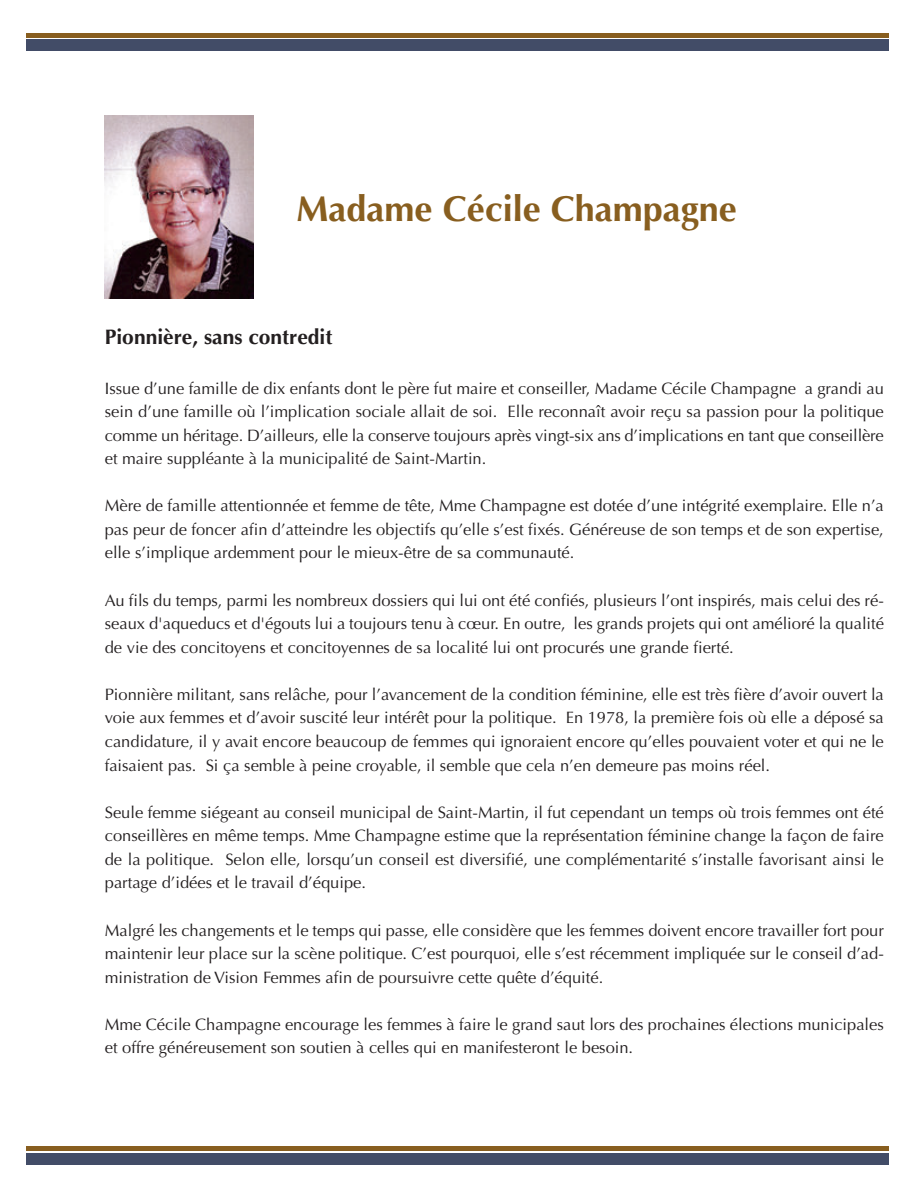
<style>
.page{position:relative;width:918px;height:1185px;background:#fff}
.page>*{position:absolute;margin:0;border:0;box-sizing:border-box;transform-origin:0 0}
.t1{font:700 36px "Optima";color:#885e1f}
.t2{font:700 21px "Optima";color:#231f20}
.t3{font:16.5px/23.5px "Optima";color:#231f20;text-align:justify}
</style>
<div class="page">
<div style="left:26px;top:1153px;width:862px;height:11px;background:#424c67"></div>
<div style="left:26px;top:1146px;width:862px;height:5px;background:#885e1f"></div>
<div style="left:26px;top:40px;width:862px;height:11px;background:#424c67"></div>
<hr style="left:26px;top:33px;width:862px;height:4px;background:#885e1f">
<img style="left:105px;top:115px;width:148px;height:184px">
<h1 class="t1" style="left:297px;top:188px;width:442px">Madame Cécile Champagne</h1>
<p class="t2" style="left:105px;top:325px;width:229px">Pionnière, sans contredit</p>
<p class="t3" style="left:105px;top:376px;width:780px">Issue d’une famille de dix enfants dont le père fut maire et conseiller, Madame Cécile Champagne a grandi au sein d’une famille où l’implication sociale allait de soi. Elle reconnaît avoir reçu sa passion pour la politique comme un héritage. D’ailleurs, elle la conserve toujours après vingt-six ans d’implications en tant que conseillère et maire suppléante à la municipalité de Saint-Martin.</p>
<p class="t3" style="left:105px;top:494px;width:780px">Mère de famille attentionnée et femme de tête, Mme Champagne est dotée d’une intégrité exemplaire. Elle n’a pas peur de foncer afin d’atteindre les objectifs qu’elle s’est fixés. Généreuse de son temps et de son expertise, elle s’implique ardemment pour le mieux-être de sa communauté.</p>
<p class="t3" style="left:105px;top:588px;width:781px">Au fils du temps, parmi les nombreux dossiers qui lui ont été confiés, plusieurs l’ont inspirés, mais celui des ré&shy;seaux d'aqueducs et d'égouts lui a toujours tenu à cœur. En outre, les grands projets qui ont amélioré la qualité de vie des concitoyens et concitoyennes de sa localité lui ont procurés une grande fierté.</p>
<p class="t3" style="left:105px;top:683px;width:780px">Pionnière militant, sans relâche, pour l’avancement de la condition féminine, elle est très fière d’avoir ouvert la voie aux femmes et d’avoir suscité leur intérêt pour la politique. En 1978, la première fois où elle a déposé sa candidature, il y avait encore beaucoup de femmes qui ignoraient encore qu’elles pouvaient voter et qui ne le faisaient pas. Si ça semble à peine croyable, il semble que cela n’en demeure pas moins réel.</p>
<p class="t3" style="left:105px;top:800px;width:780px">Seule femme siégeant au conseil municipal de Saint-Martin, il fut cependant un temps où trois femmes ont été conseillères en même temps. Mme Champagne estime que la représentation féminine change la façon de faire de la politique. Selon elle, lorsqu’un conseil est diversifié, une complémentarité s’installe favorisant ainsi le partage d’idées et le travail d’équipe.</p>
<p class="t3" style="left:105px;top:918px;width:780px">Malgré les changements et le temps qui passe, elle considère que les femmes doivent encore travailler fort pour maintenir leur place sur la scène politique. C’est pourquoi, elle s’est récemment impliquée sur le conseil d’ad&shy;ministration de Vision Femmes afin de poursuivre cette quête d’équité.</p>
<p class="t3" style="left:105px;top:1012px;width:780px">Mme Cécile Champagne encourage les femmes à faire le grand saut lors des prochaines élections municipales et offre généreusement son soutien à celles qui en manifesteront le besoin.</p>
</div>
